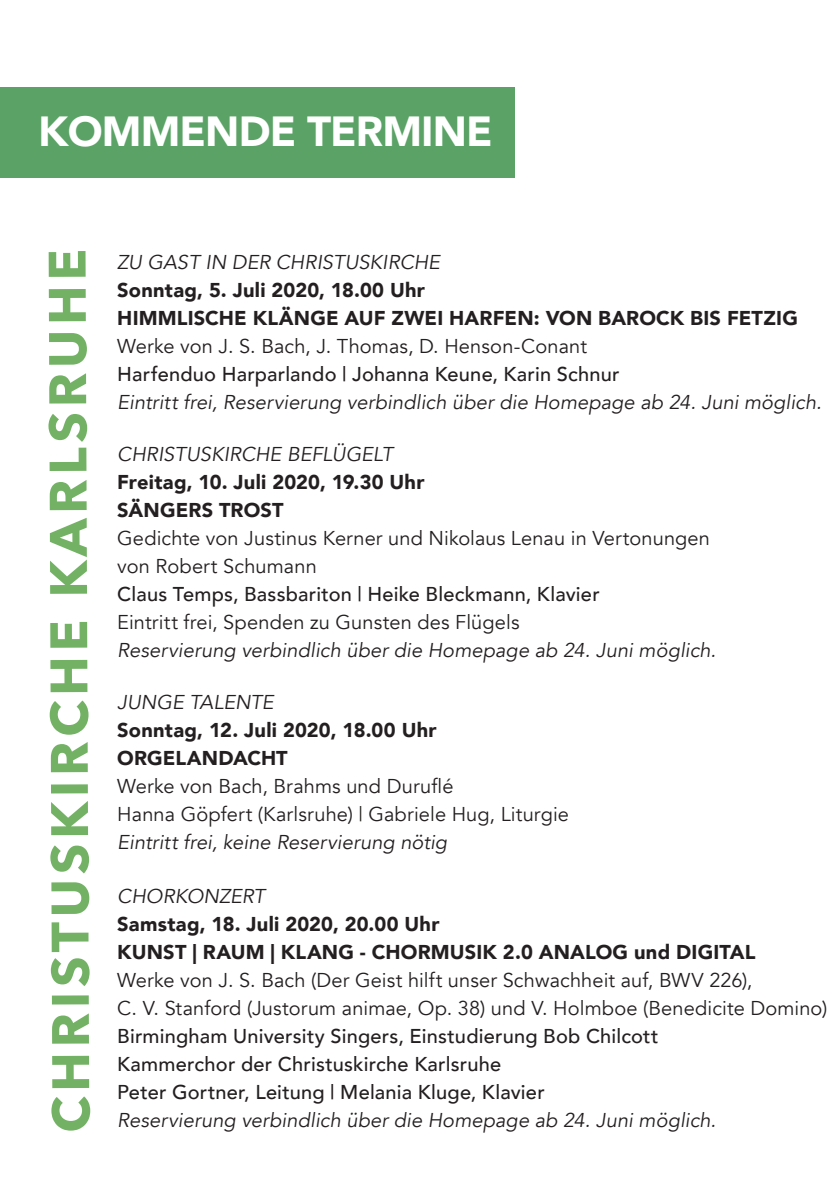
<style>
.page{position:relative;width:840px;height:1191px;background:#fff}
.page>*{position:absolute;margin:0;border:0;box-sizing:border-box;transform-origin:0 0}
.t1{font:700 52px "Avenir Next";letter-spacing:.085em;color:#73b265}
.t2{font:900 42px "Avenir";letter-spacing:-.02em;color:#fff}
.t3{font:20px "Avenir";letter-spacing:.005em;color:#231f20}
.t4{font:italic 20px "Avenir";letter-spacing:.005em;color:#231f20}
.t5{font:900 20px "Avenir";letter-spacing:.01em;color:#231f20}
.t6{font:500 20px "Avenir";letter-spacing:.01em;color:#231f20}
</style>
<div class="page">
<div style="left:0;top:87px;width:514px;height:90px;background:#5aa265"></div>
<p class="t2" style="left:38px;top:95px;width:455px">KOMMENDE TERMINE</p>
<p class="t1" style="left:24px;top:1132px;width:885px;rotate:-90deg">CHRISTUSKIRCHE KARLSRUHE</p>
<p class="t4" style="left:117px;top:250px;width:324px">ZU GAST IN DER CHRISTUSKIRCHE</p>
<p class="t5" style="left:117px;top:272px;width:309px">Sonntag, 5. Juli 2020, 18.00 Uhr</p>
<p class="t5" style="left:117px;top:300px;width:681px">HIMMLISCHE KLÄNGE AUF ZWEI HARFEN: VON BAROCK BIS FETZIG</p>
<p class="t3" style="left:117px;top:334px;width:471px">Werke von J. S. Bach, J. Thomas, D. Henson-Conant</p>
<p class="t6" style="left:117px;top:356px;width:503px">Harfenduo Harparlando | Johanna Keune, Karin Schnur</p>
<p class="t4" style="left:117px;top:390px;width:705px">Eintritt frei, Reservierung verbindlich über die Homepage ab 24. Juni möglich.</p>
<p class="t4" style="left:117px;top:442px;width:277px">CHRISTUSKIRCHE BEFLÜGELT</p>
<p class="t5" style="left:117px;top:464px;width:308px">Freitag, 10. Juli 2020, 19.30 Uhr</p>
<p class="t5" style="left:117px;top:492px;width:168px">SÄNGERS TROST</p>
<p class="t3" style="left:117px;top:526px;width:594px">Gedichte von Justinus Kerner und Nikolaus Lenau in Vertonungen</p>
<p class="t3" style="left:117px;top:554px;width:201px">von Robert Schumann</p>
<p class="t6" style="left:117px;top:576px;width:483px">Claus Temps, Bassbariton | Heike Bleckmann, Klavier</p>
<p class="t3" style="left:117px;top:610px;width:403px">Eintritt frei, Spenden zu Gunsten des Flügels</p>
<p class="t4" style="left:117px;top:638px;width:600px">Reservierung verbindlich über die Homepage ab 24. Juni möglich.</p>
<p class="t4" style="left:117px;top:690px;width:158px">JUNGE TALENTE</p>
<p class="t5" style="left:117px;top:712px;width:321px">Sonntag, 12. Juli 2020, 18.00 Uhr</p>
<p class="t5" style="left:117px;top:740px;width:172px">ORGELANDACHT</p>
<p class="t3" style="left:117px;top:774px;width:337px">Werke von Bach, Brahms und Duruflé</p>
<p class="t3" style="left:117px;top:802px;width:453px">Hanna Göpfert (Karlsruhe) | Gabriele Hug, Liturgie</p>
<p class="t4" style="left:117px;top:830px;width:331px">Eintritt frei, keine Reservierung nötig</p>
<p class="t4" style="left:117px;top:884px;width:149px">CHORKONZERT</p>
<p class="t5" style="left:117px;top:906px;width:323px">Samstag, 18. Juli 2020, 20.00 Uhr</p>
<p class="t5" style="left:117px;top:934px;width:639px">KUNST | RAUM | KLANG - CHORMUSIK 2.0 ANALOG und DIGITAL</p>
<p class="t3" style="left:117px;top:968px;width:636px">Werke von J. S. Bach (Der Geist hilft unser Schwachheit auf, BWV 226),</p>
<p class="t3" style="left:117px;top:996px;width:711px">C. V. Stanford (Justorum animae, Op. 38) und V. Holmboe (Benedicite Domino)</p>
<p class="t6" style="left:117px;top:1018px;width:542px">Birmingham University Singers, Einstudierung Bob Chilcott</p>
<p class="t6" style="left:117px;top:1046px;width:385px">Kammerchor der Christuskirche Karlsruhe</p>
<p class="t6" style="left:117px;top:1074px;width:428px">Peter Gortner, Leitung | Melania Kluge, Klavier</p>
<p class="t4" style="left:117px;top:1108px;width:600px">Reservierung verbindlich über die Homepage ab 24. Juni möglich.</p>
</div>
